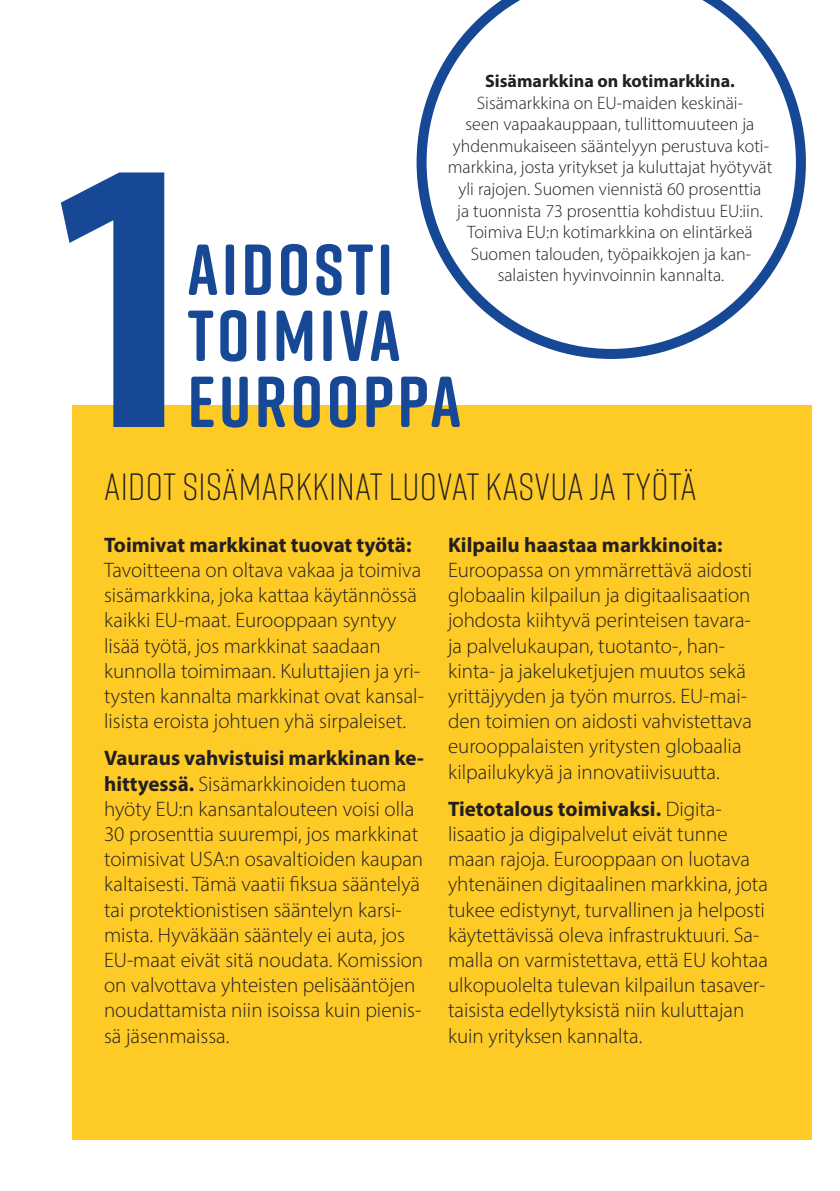
<style>
.page{position:relative;width:840px;height:1191px;background:#fff}
.page>*{position:absolute;margin:0;border:0;box-sizing:border-box;transform-origin:0 0}
.t1{font:700 72px/66px "Rift Soft";letter-spacing:.05em;color:#174895}
.t2{font:300 38px "Rift Soft";letter-spacing:.01em;color:#231f20}
.t3{font:300 21px/25.2px "Myriad Pro";color:#231f20}
.t4{font:700 21px "Myriad Pro";color:#231f20}
.t5{font:300 18px/21.6px "Myriad Pro";color:#231f20;text-align:center}
.t6{font:700 18px "Myriad Pro";color:#231f20}
.s1{font-weight:700}
</style>
<div class="page">
<svg style="left:416px;top:0;width:389px;height:359px"></svg>
<div style="left:72px;top:405px;width:739px;height:735px;background:#feca26"></div>
<svg style="left:61px;top:172px;width:103px;height:255px"></svg>
<p class="t6" style="left:485px;top:69px;width:251px">Sisämarkkina on kotimarkkina.</p>
<p class="t5" style="left:447px;top:92px;width:326px">Sisämarkkina on EU-maiden keskinäi-<br>seen vapaakauppaan, tullittomuuteen ja yhdenmukaiseen sääntelyyn perustuva koti&shy;markkina, josta yritykset ja kuluttajat hyötyvät yli rajojen. Suomen viennistä 60 prosenttia<br>ja tuonnista 73 prosenttia kohdistuu EU:iin.<br>Toimiva EU:n kotimarkkina on elintärkeä Suomen talouden, työpaikkojen ja kan&shy;salaisten hyvinvoinnin kannalta.</p>
<h1 class="t1" style="left:187px;top:235px;width:275px">AIDOSTI<br>TOIMIVA<br>EUROOPPA</h1>
<h2 class="t2" style="left:104px;top:460px;width:593px">AIDOT SISÄMARKKINAT LUOVAT KASVUA JA TYÖTÄ</h2>
<p class="t4" style="left:104px;top:531px;width:309px">Toimivat markkinat tuovat työtä:</p>
<p class="t3" style="left:104px;top:557px;width:321px">Tavoitteena on oltava vakaa ja toimiva sisämarkkina, joka kattaa käytännössä kaikki EU-maat. Eurooppaan syntyy lisää työtä, jos markkinat saadaan kunnolla toimimaan. Kuluttajien ja yri&shy;tysten kannalta markkinat ovat kansal&shy;lisista eroista johtuen yhä sirpaleiset.</p>
<p class="t3" style="left:104px;top:745px;width:321px"><span class="s1">Vauraus vahvistuisi markkinan ke&shy;hittyessä.</span> Sisämarkkinoiden tuoma hyöty EU:n kansantalouteen voisi olla 30 prosenttia suurempi, jos markkinat toimisivat USA:n osavaltioiden kaupan kaltaisesti. Tämä vaatii fiksua sääntelyä tai protektionistisen sääntelyn karsi&shy;mista. Hyväkään sääntely ei auta, jos EU-maat eivät sitä noudata. Komission on valvottava yhteisten pelisääntöjen noudattamista niin isoissa kuin pienis&shy;sä jäsenmaissa.</p>
<p class="t4" style="left:447px;top:531px;width:276px">Kilpailu haastaa markkinoita:</p>
<p class="t3" style="left:447px;top:557px;width:305px">Euroopassa on ymmärrettävä aidosti globaalin kilpailun ja digitaalisaation johdosta kiihtyvä perinteisen tavara&shy;ja palvelukaupan, tuotanto-, han&shy;kinta- ja jakeluketjujen muutos sekä yrittäjyyden ja työn murros. EU-mai&shy;den toimien on aidosti vahvistettava eurooppalaisten yritysten globaalia kilpailukykyä ja innovatiivisuutta.</p>
<p class="t3" style="left:447px;top:796px;width:321px"><span class="s1">Tietotalous toimivaksi.</span> Digita&shy;lisaatio ja digipalvelut eivät tunne maan rajoja. Eurooppaan on luotava yhtenäinen digitaalinen markkina, jota tukee edistynyt, turvallinen ja helposti käytettävissä oleva infrastruktuuri. Sa&shy;malla on varmistettava, että EU kohtaa ulkopuolelta tulevan kilpailun tasaver&shy;taisista edellytyksistä niin kuluttajan kuin yrityksen kannalta.</p>
</div>
